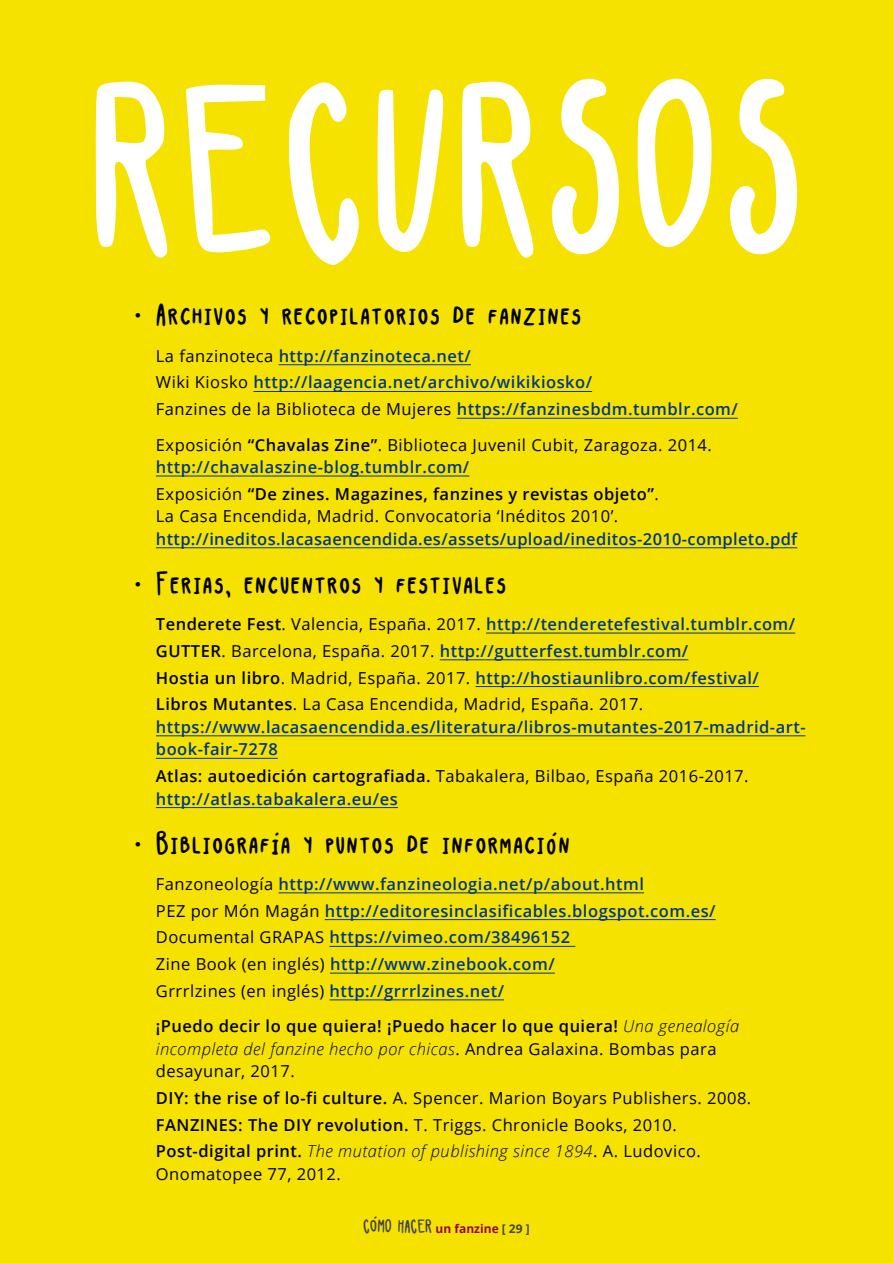
<style>
.page{position:relative;width:893px;height:1263px;background:#f6e200}
.page>*{position:absolute;margin:0;border:0;box-sizing:border-box;transform-origin:0 0}
.t1{font:267px "Kap";letter-spacing:.01em;color:#fff}
.t2{font:36px "Kap";letter-spacing:.03em;color:#000}
.t3{font:21px "Kap";color:#444}
.t4{font:16.5px/26.7px "Open Sans";letter-spacing:.03em;color:#000}
.t5{font:600 16.5px/26.7px "Open Sans";letter-spacing:.03em;color:#003687}
.t6{font:italic 300 16.5px/22.5px "Open Sans";letter-spacing:.03em;color:#000}
.s1{font-family:"Taz Barcelona"}
.s2{font-weight:400;color:#000}
.s3{font-weight:600}
.s4{font-weight:600;color:#003687}
.s5{font-weight:600;font-style:normal}
.s6{font-weight:400;font-style:normal}
.s7{font-weight:300;font-style:italic}
.s8{font-family:"Open Sans";font-weight:700;font-size:12px;color:#960447}
.s9{font-family:"Open Sans";font-weight:700;font-size:12px}
</style>
<div class="page">
<hr style="left:279px;top:364px;width:192px;height:1px;background:#003687">
<hr style="left:253px;top:391px;width:339px;height:1px;background:#003687">
<hr style="left:457px;top:418px;width:281px;height:1px;background:#003687">
<hr style="left:156px;top:476px;width:313px;height:1px;background:#003687">
<hr style="left:156px;top:547px;width:641px;height:1px;background:#003687">
<hr style="left:486px;top:633px;width:309px;height:1px;background:#003687">
<hr style="left:440px;top:659px;width:248px;height:1px;background:#003687">
<hr style="left:476px;top:686px;width:283px;height:1px;background:#003687">
<hr style="left:156px;top:735px;width:650px;height:1px;background:#003687">
<hr style="left:156px;top:758px;width:122px;height:1px;background:#003687">
<hr style="left:156px;top:807px;width:242px;height:1px;background:#003687">
<hr style="left:279px;top:892px;width:365px;height:1px;background:#003687">
<hr style="left:325px;top:919px;width:391px;height:1px;background:#003687">
<hr style="left:329px;top:946px;width:246px;height:1px;background:#003687">
<hr style="left:330px;top:973px;width:225px;height:1px;background:#003687">
<hr style="left:329px;top:999px;width:175px;height:1px;background:#003687">
<h1 class="t1" style="left:88px;top:39px;width:719px">RECURSOS</h1>
<h2 class="t2" style="left:135px;top:297px;width:448px"><span class="s1">·</span> Archivos y recopilatorios de fanzines</h2>
<p class="t5" style="left:156px;top:342px;width:584px"><span class="s2">La fanzinoteca</span> http://fanzinoteca.net/<br><span class="s2">Wiki Kiosko</span> http://laagencia.net/archivo/wikikiosko/<br><span class="s2">Fanzines de la Biblioteca de Mujeres</span> https://fanzinesbdm.tumblr.com/</p>
<p class="t4" style="left:156px;top:433px;width:555px;line-height:22.5px">Exposición <span class="s3">“Chavalas Zine”</span>. Biblioteca Juvenil Cubit, Zaragoza. 2014. <span class="s4">http://chavalaszine-blog.tumblr.com/</span></p>
<p class="t4" style="left:156px;top:482px;width:502px;line-height:22.5px">Exposición <span class="s3">“De zines. Magazines, fanzines y revistas objeto”</span>.<br>La Casa Encendida, Madrid. Convocatoria ‘Inéditos 2010’.</p>
<p class="t5" style="left:156px;top:525px;width:643px">http://ineditos.lacasaencendida.es/assets/upload/ineditos-2010-completo.pdf</p>
<h2 class="t2" style="left:135px;top:565px;width:373px"><span class="s1">·</span> Ferias, encuentros y festivales</h2>
<p class="t4" style="left:156px;top:610px;width:641px"><span class="s3">Tenderete Fest</span>. Valencia, España. 2017. <span class="s4">http://tenderetefestival.tumblr.com/ </span><span class="s3">GUTTER</span>. Barcelona, España. 2017. <span class="s4">http://gutterfest.tumblr.com/<br></span><span class="s3">Hostia un libro</span>. Madrid, España. 2017. <span class="s4">http://hostiaunlibro.com/festival/ </span><span class="s3">Libros Mutantes</span>. La Casa Encendida, Madrid, España. 2017.</p>
<p class="t5" style="left:156px;top:715px;width:651px;line-height:22.5px">https://www.lacasaencendida.es/literatura/libros-mutantes-2017-madrid-art&shy;book-fair-7278</p>
<p class="t4" style="left:156px;top:764px;width:592px;line-height:22.5px"><span class="s3">Atlas: autoedición cartografiada.</span> Tabakalera, Bilbao, España 2016-2017. <span class="s4">http://atlas.tabakalera.eu/es</span></p>
<h2 class="t2" style="left:135px;top:825px;width:437px"><span class="s1">·</span> Bibliografía y puntos de información</h2>
<p class="t5" style="left:156px;top:870px;width:561px"><span class="s2">Fanzoneología</span> http://www.fanzineologia.net/p/about.html<br><span class="s2">PEZ por Món Magán</span> http://editoresinclasificables.blogspot.com.es/ <span class="s2">Documental GRAPAS</span> https://vimeo.com/38496152<br><span class="s2">Zine Book (en inglés)</span> http://www.zinebook.com/<br><span class="s2">Grrrlzines (en inglés)</span> http://grrrlzines.net/</p>
<p class="t6" style="left:156px;top:1014px;width:585px"><span class="s5">¡Puedo decir lo que quiera! ¡Puedo hacer lo que quiera!</span> Una genealogía incompleta del fanzine hecho por chicas<span class="s6">. Andrea Galaxina. Bombas para desayunar, 2017.</span></p>
<p class="t4" style="left:156px;top:1084px;width:594px"><span class="s3">DIY: the rise of lo-fi culture.</span> A. Spencer. Marion Boyars Publishers. 2008.<br><span class="s3">FANZINES: The DIY revolution.</span> T. Triggs. Chronicle Books, 2010.<br><span class="s3">Post-digital print.</span> <span class="s7">The mutation of publishing since 1894</span>. A. Ludovico.</p>
<p class="t4" style="left:156px;top:1160px;width:184px">Onomatopee 77, 2012.</p>
<p class="t3" style="left:363px;top:1216px;width:168px">CÓMO HACER <span class="s8">un fanzine</span> <span class="s9">[ 29 ]</span></p>
</div>
